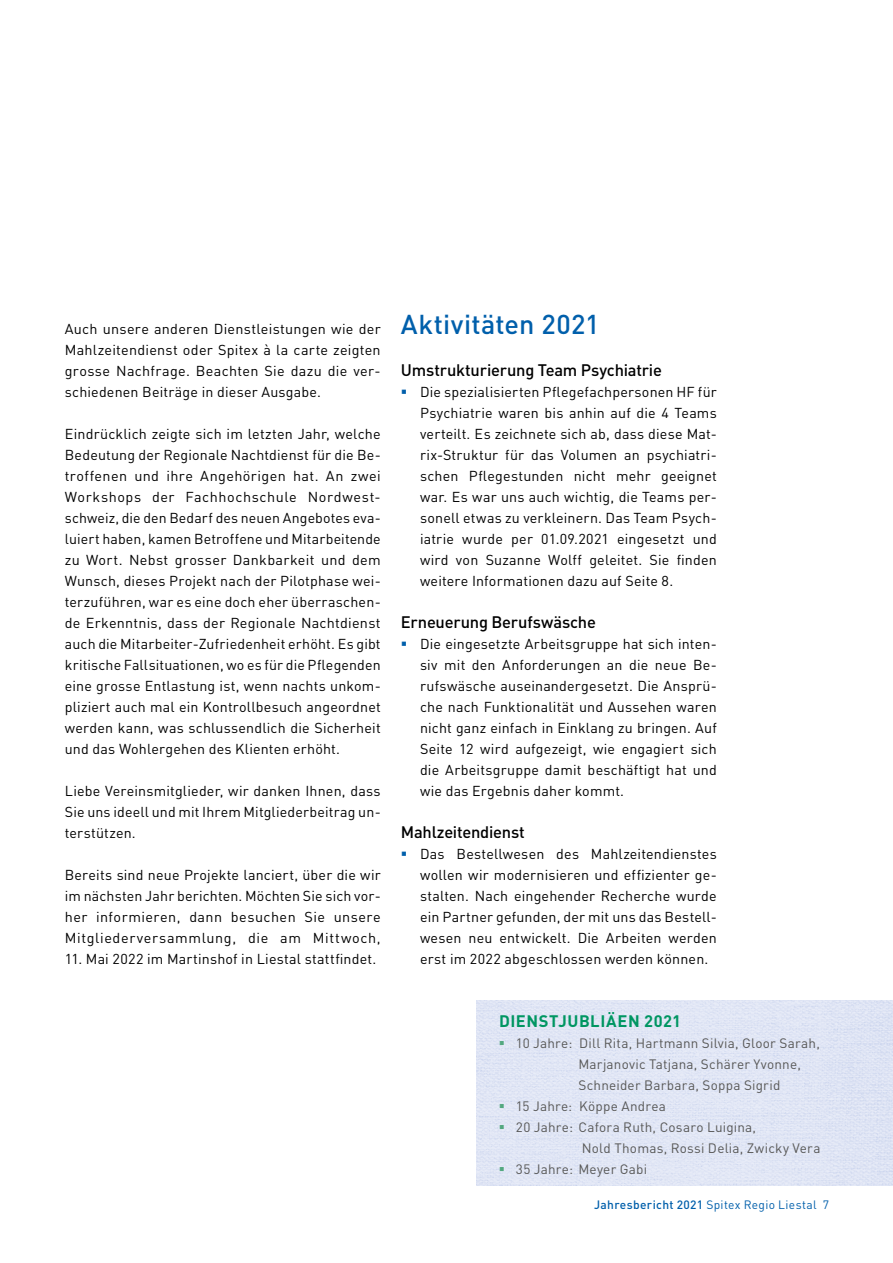
<style>
.page{position:relative;width:893px;height:1263px;background:#fff}
.page>*{position:absolute;margin:0;border:0;box-sizing:border-box;transform-origin:0 0}
.Kampagne_Untertitel{font:500 27px "DIN Pro";letter-spacing:.01em;color:#005fab}
.Grundtext{font:500 16.5px "DIN Pro";letter-spacing:-.015em;color:#000}
.Kasten_Untertitel{font:700 16.5px "DIN Pro";letter-spacing:.03em;color:#009662}
.Grundtext-2{font:14.25px/21px "DIN Pro";letter-spacing:.015em;color:#000;text-align:justify}
.t1{font:13.5px/21px "DIN Pro";letter-spacing:.015em;color:#575756}
.t2{font:12px "DIN Pro";letter-spacing:.03em;color:#005fab}
.s1{color:#005fab}
.s2{color:#53a87f}
.s3{font-weight:500}
</style>
<div class="page">
<div style="left:476px;top:1001px;width:417px;height:185px;background:#e0e5f5"></div>
<p class="Grundtext-2" style="left:65px;top:318px;width:317px">Auch unsere anderen Dienstleistungen wie der Mahlzeitendienst oder Spitex à la carte zeigten grosse Nachfrage. Beachten Sie dazu die ver&shy;schiedenen Beiträge in dieser Ausgabe.</p>
<p class="Grundtext-2" style="left:65px;top:423px;width:317px">Eindrücklich zeigte sich im letzten Jahr, welche Bedeutung der Regionale Nachtdienst für die Be&shy;troffenen und ihre Angehörigen hat. An zwei Workshops der Fachhochschule Nordwest&shy;schweiz, die den Bedarf des neuen Angebotes eva&shy;luiert haben, kamen Betroffene und Mitarbeitende zu Wort. Nebst grosser Dankbarkeit und dem Wunsch, dieses Projekt nach der Pilotphase wei&shy;terzuführen, war es eine doch eher überraschen&shy;de Erkenntnis, dass der Regionale Nachtdienst auch die Mitarbeiter-Zufriedenheit erhöht. Es gibt kritische Fallsituationen, wo es für die Pflegenden eine grosse Entlastung ist, wenn nachts unkom&shy;pliziert auch mal ein Kontrollbesuch angeordnet werden kann, was schlussendlich die Sicherheit und das Wohlergehen des Klienten erhöht.</p>
<p class="Grundtext-2" style="left:65px;top:780px;width:317px">Liebe Vereinsmitglieder, wir danken Ihnen, dass Sie uns ideell und mit Ihrem Mitgliederbeitrag un&shy;terstützen.</p>
<p class="Grundtext-2" style="left:65px;top:864px;width:317px">Bereits sind neue Projekte lanciert, über die wir im nächsten Jahr berichten. Möchten Sie sich vor&shy;her informieren, dann besuchen Sie unsere Mitgliederversammlung, die am Mittwoch,</p>
<p class="Grundtext-2" style="left:65px;top:948px;width:313px">11. Mai 2022 im Martinshof in Liestal stattfindet.</p>
<p class="Kampagne_Untertitel" style="left:401px;top:306px;width:200px">Aktivitäten 2021</p>
<p class="Grundtext" style="left:401px;top:359px;width:262px">Umstrukturierung Team Psychiatrie</p>
<p class="Grundtext-2" style="left:420px;top:381px;width:298px;text-indent:-19px"><span class="s1">▪</span> Die spezialisierten Pflegefachpersonen HF für Psychiatrie waren bis anhin auf die 4 Teams verteilt. Es zeichnete sich ab, dass diese Mat&shy;rix-Struktur für das Volumen an psychiatri&shy;schen Pflegestunden nicht mehr geeignet war. Es war uns auch wichtig, die Teams per&shy;sonell etwas zu verkleinern. Das Team Psych&shy;iatrie wurde per 01.09.2021 eingesetzt und wird von Suzanne Wolff geleitet. Sie finden weitere Informationen dazu auf Seite 8.</p>
<p class="Grundtext" style="left:401px;top:611px;width:197px">Erneuerung Berufswäsche</p>
<p class="Grundtext-2" style="left:420px;top:633px;width:298px;text-indent:-19px"><span class="s1">▪</span> Die eingesetzte Arbeitsgruppe hat sich inten&shy;siv mit den Anforderungen an die neue Be&shy;rufswäsche auseinandergesetzt. Die Ansprü&shy;che nach Funktionalität und Aussehen waren nicht ganz einfach in Einklang zu bringen. Auf Seite 12 wird aufgezeigt, wie engagiert sich die Arbeitsgruppe damit beschäftigt hat und wie das Ergebnis daher kommt.</p>
<p class="Grundtext" style="left:401px;top:821px;width:125px">Mahlzeitendienst</p>
<p class="Grundtext-2" style="left:420px;top:843px;width:298px;text-indent:-19px"><span class="s1">▪</span> Das Bestellwesen des Mahlzeitendienstes wollen wir modernisieren und effizienter ge&shy;stalten. Nach eingehender Recherche wurde ein Partner gefunden, der mit uns das Bestell&shy;wesen neu entwickelt. Die Arbeiten werden erst im 2022 abgeschlossen werden können.</p>
<p class="Kasten_Untertitel" style="left:499px;top:1010px;width:184px">DIENSTJUBLIÄEN 2021</p>
<p class="t1" style="left:578px;top:1032px;width:243px;text-indent:-79px"><span class="s2">▪</span> 10 Jahre: Dill Rita, Hartmann Silvia, Gloor Sarah,<br>Marjanovic Tatjana, Schärer Yvonne,<br>Schneider Barbara, Soppa Sigrid</p>
<p class="t1" style="left:499px;top:1095px;width:168px"><span class="s2">▪</span> 15 Jahre: Köppe Andrea</p>
<p class="t1" style="left:582px;top:1116px;width:240px;text-indent:-83px"><span class="s2">▪</span> 20 Jahre: Cafora Ruth, Cosaro Luigina,<br>Nold Thomas, Rossi Delia, Zwicky Vera</p>
<p class="t1" style="left:499px;top:1158px;width:150px"><span class="s2">▪</span> 35 Jahre: Meyer Gabi</p>
<p class="t2" style="left:594px;top:1196px;width:236px"><span class="s3">Jahresbericht 2021</span> Spitex Regio Liestal 7</p>
</div>
